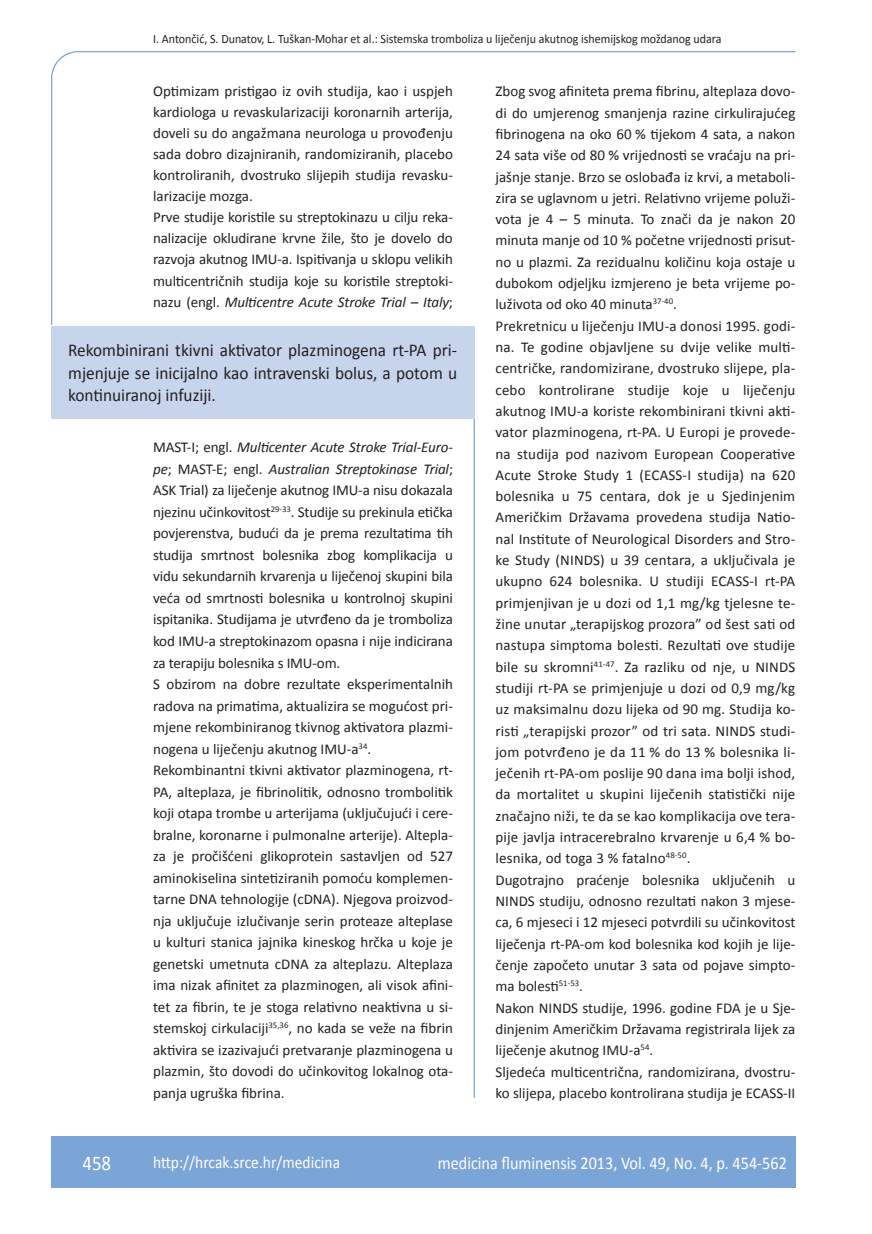
<style>
.page{position:relative;width:872px;height:1234px;background:#fff}
.page>*{position:absolute;margin:0;border:0;box-sizing:border-box;transform-origin:0 0}
.t1{font:21px "Calibri";color:#fff;scale:.9 1}
.t2{font:18px/22.5px "Calibri";color:#231f20;text-align:justify;scale:.96 1}
.t3{font:18px "Calibri";color:#fff;scale:.9 1}
.t4{font:17.25px "Calibri";color:#fff;scale:.9 1}
.t5{font:15px/21.3px "Calibri";color:#231f20}
.t6{font:12.75px "Calibri";color:#231f20;scale:.94 1}
.s1{font-style:italic}
</style>
<div class="page">
<svg style="left:51px;top:51px;width:745px;height:274px"></svg>
<hr style="left:473px;top:417px;width:2px;height:680px;background:#7ca5d7">
<div style="left:51px;top:1135px;width:744px;height:51px;background:#7ca5d7"></div>
<div style="left:51px;top:325px;width:423px;height:93px;background:#c6d5ec"></div>
<p class="t6" style="left:153px;top:30px;width:606px">I. Antončić, S. Dunatov, L. Tuškan-Mohar et al.: Sistemska tromboliza u liječenju akutnog ishemijskog moždanog udara</p>
<p class="t5" style="left:153px;top:80px;width:301px">Optimizam pristigao iz ovih studija, kao i uspjeh kardiologa u revaskularizaciji koronarnih arterija, doveli su do angažmana neurologa u provođenju sada dobro dizajniranih, randomiziranih, placebo kontroliranih, dvostruko slijepih studija revasku&shy;larizacije mozga.<br>Prve studije koristile su streptokinazu u cilju reka&shy;nalizacije okludirane krvne žile, što je dovelo do razvoja akutnog IMU-a. Ispitivanja u sklopu velikih multicentričnih studija koje su koristile streptoki&shy;nazu (engl. <span class="s1">Multicentre Acute Stroke Trial – Italy</span>;</p>
<p class="t5" style="left:495px;top:80px;width:301px">Zbog svog afiniteta prema fibrinu, alteplaza dovo&shy;di do umjerenog smanjenja razine cirkulirajućeg fibrinogena na oko 60 % tijekom 4 sata, a nakon 24 sata više od 80 % vrijednosti se vraćaju na pri&shy;jašnje stanje. Brzo se oslobađa iz krvi, a metaboli&shy;zira se uglavnom u jetri. Relativno vrijeme poluži&shy;vota je 4 – 5 minuta. To znači da je nakon 20 minuta manje od 10 % početne vrijednosti prisut&shy;no u plazmi. Za rezidualnu količinu koja ostaje u dubokom odjeljku izmjereno je beta vrijeme po&shy;luživota od oko 40 minuta<sup>37-40</sup>.<br>Prekretnicu u liječenju IMU-a donosi 1995. godi&shy;na. Te godine objavljene su dvije velike multi&shy;centričke, randomizirane, dvostruko slijepe, pla&shy;cebo kontrolirane studije koje u liječenju akutnog IMU-a koriste rekombinirani tkivni akti&shy;vator plazminogena, rt-PA. U Europi je provede&shy;na studija pod nazivom European Cooperative Acute Stroke Study 1 (ECASS-I studija) na 620 bolesnika u 75 centara, dok je u Sjedinjenim Američkim Državama provedena studija Natio&shy;nal Institute of Neurological Disorders and Stro&shy;ke Study (NINDS) u 39 centara, a uključivala je ukupno 624 bolesnika. U studiji ECASS-I rt-PA primjenjivan je u dozi od 1,1 mg/kg tjelesne te&shy;žine unutar „terapijskog prozora” od šest sati od nastupa simptoma bolesti. Rezultati ove studije bile su skromni<sup>41-47</sup>. Za razliku od nje, u NINDS studiji rt-PA se primjenjuje u dozi od 0,9 mg/kg uz maksimalnu dozu lijeka od 90 mg. Studija ko&shy;risti „terapijski prozor” od tri sata. NINDS studi&shy;jom potvrđeno je da 11 % do 13 % bolesnika li&shy;ječenih rt-PA-om poslije 90 dana ima bolji ishod, da mortalitet u skupini liječenih statistički nije značajno niži, te da se kao komplikacija ove tera&shy;pije javlja intracerebralno krvarenje u 6,4 % bo&shy;lesnika, od toga 3 % fatalno<sup>48-50</sup>.<br>Dugotrajno praćenje bolesnika uključenih u NINDS studiju, odnosno rezultati nakon 3 mjese&shy;ca, 6 mjeseci i 12 mjeseci potvrdili su učinkovitost liječenja rt-PA-om kod bolesnika kod kojih je lije&shy;čenje započeto unutar 3 sata od pojave simpto&shy;ma bolesti<sup>51-53</sup>.<br>Nakon NINDS studije, 1996. godine FDA je u Sje&shy;dinjenim Američkim Državama registrirala lijek za liječenje akutnog IMU-a<sup>54</sup>.<br>Sljedeća multicentrična, randomizirana, dvostru&shy;ko slijepa, placebo kontrolirana studija je ECASS-II</p>
<p class="t2" style="left:68px;top:338px;width:406px">Rekombinirani tkivni aktivator plazminogena rt-PA pri&shy;mjenjuje se inicijalno kao intravenski bolus, a potom u kontinuiranoj infuziji.</p>
<p class="t5" style="left:153px;top:436px;width:301px">MAST-I; engl. <span class="s1">Multicenter Acute Stroke Trial-Euro&shy;pe</span>; MAST-E; engl. <span class="s1">Australian Streptokinase Trial</span>; ASK Trial) za liječenje akutnog IMU-a nisu dokazala njezinu učinkovitost<sup>29-33</sup>. Studije su prekinula etička povjerenstva, budući da je prema rezultatima tih studija smrtnost bolesnika zbog komplikacija u vidu sekundarnih krvarenja u liječenoj skupini bila veća od smrtnosti bolesnika u kontrolnoj skupini ispitanika. Studijama je utvrđeno da je tromboliza kod IMU-a streptokinazom opasna i nije indicirana za terapiju bolesnika s IMU-om.<br>S obzirom na dobre rezultate eksperimentalnih radova na primatima, aktualizira se mogućost pri&shy;mjene rekombiniranog tkivnog aktivatora plazmi&shy;nogena u liječenju akutnog IMU-a<sup>34</sup>.<br>Rekombinantni tkivni aktivator plazminogena, rt-PA, alteplaza, je fibrinolitik, odnosno trombolitik koji otapa trombe u arterijama (uključujući i cere&shy;bralne, koronarne i pulmonalne arterije). Altepla&shy;za je pročišćeni glikoprotein sastavljen od 527 aminokiselina sintetiziranih pomoću komplemen&shy;tarne DNA tehnologije (cDNA). Njegova proizvod&shy;nja uključuje izlučivanje serin proteaze alteplase u kulturi stanica jajnika kineskog hrčka u koje je genetski umetnuta cDNA za alteplazu. Alteplaza ima nizak afinitet za plazminogen, ali visok afini&shy;tet za fibrin, te je stoga relativno neaktivna u si&shy;stemskoj cirkulaciji<sup>35,36</sup>, no kada se veže na fibrin aktivira se izazivajući pretvaranje plazminogena u plazmin, što dovodi do učinkovitog lokalnog ota&shy;panja ugruška fibrina.</p>
<h1 class="t1" style="left:82px;top:1149px;width:33px">458</h1>
<p class="t4" style="left:153px;top:1150px;width:209px">http://hrcak.srce.hr/medicina</p>
<p class="t3" style="left:438px;top:1151px;width:389px">medicina fluminensis 2013, Vol. 49, No. 4, p. 454-562</p>
</div>
